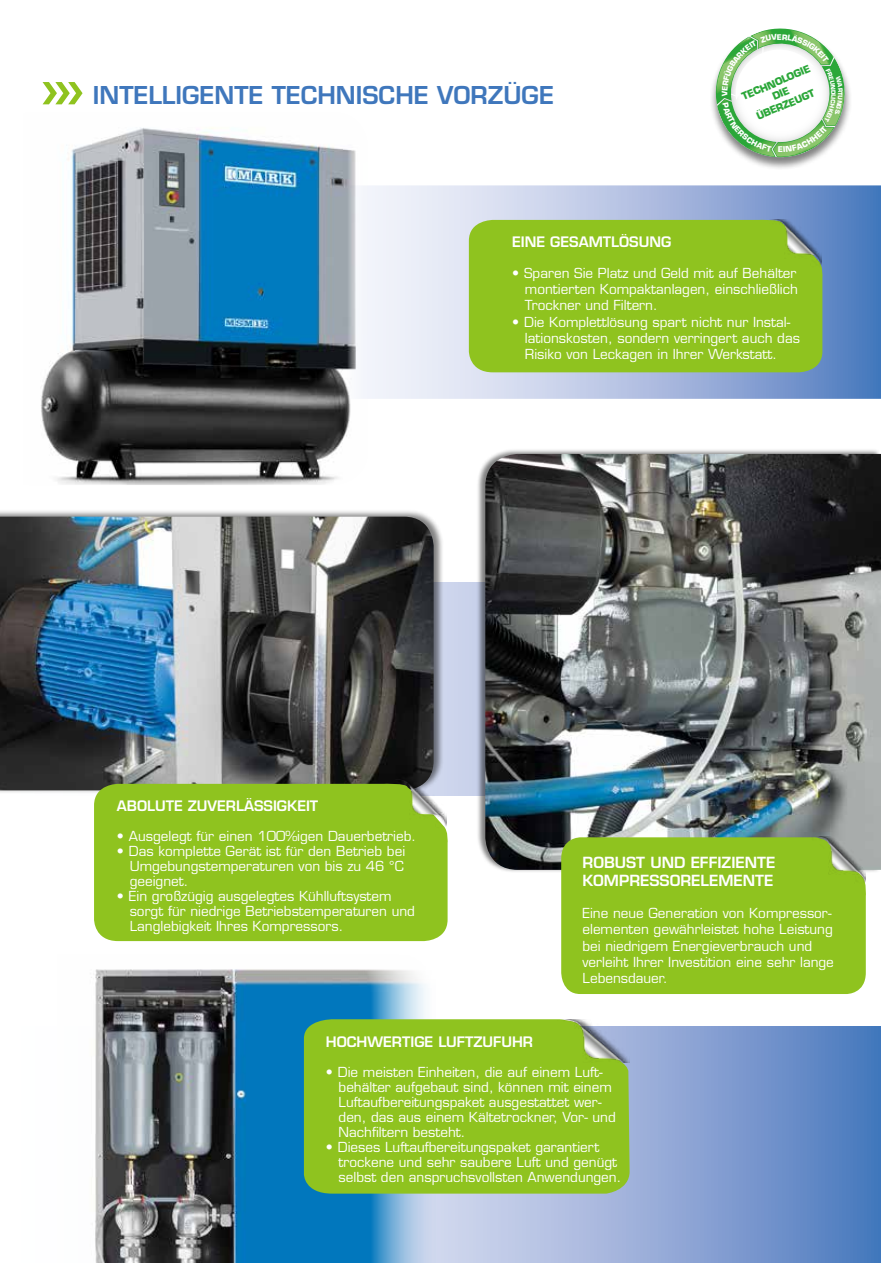
<style>
.page{position:relative;width:881px;height:1263px;background:#fff}
.page>*{position:absolute;margin:0;border:0;box-sizing:border-box;transform-origin:0 0}
.t1{font:600 24px "Eurostile LT Std";color:#3f77bc}
.t2{font:600 15px/18px "Eurostile LT Std";color:#fff}
.t3{font:600 14.1px "Eurostile LT Std";color:#fff}
.t4{font:13.5px/15px "Eurostile LT Std";color:#fff}
.t5{font:700 10.05px/12px "Eurostile Std";color:#2ba739;text-align:center}
.t6{font:700 7.8px "Eurostile Std";color:#fff}
.t7{font:700 5.85px "Eurostile Std";color:#fff}
</style>
<div class="page">
<svg style="left:880px;top:185px;width:1px;height:84px"></svg>
<hr style="left:880px;top:1027px;width:1px;height:236px;background:#3f77bc">
<div style="left:0;top:583px;width:880px;height:212px;background:#cbd3eb"></div>
<svg style="left:369px;top:186px;width:511px;height:212px;background:#abbee0"></svg>
<svg style="left:440px;top:1027px;width:440px;height:236px;background:#819dd0"></svg>
<div style="left:0;top:509px;width:444px;height:285px;background:#000;opacity:.5"></div>
<img style="left:0;top:517px;width:433px;height:273px">
<div style="left:94px;top:783px;width:354px;height:158px;background:#8fc31f"></div>
<img style="left:368px;top:780px;width:78px;height:54px">
<div style="left:468px;top:219px;width:355px;height:153px;background:#8fc31f"></div>
<img style="left:742px;top:219px;width:79px;height:55px">
<img style="left:91px;top:969px;width:349px;height:294px">
<div style="left:476px;top:448px;width:404px;height:426px;background:#000;opacity:.5"></div>
<img style="left:485px;top:454px;width:395px;height:416px">
<div style="left:561px;top:837px;width:305px;height:157px;background:#8fc31f"></div>
<img style="left:804px;top:836px;width:61px;height:63px">
<div style="left:304px;top:1019px;width:325px;height:174px;background:#8fc31f"></div>
<img style="left:550px;top:1020px;width:79px;height:43px">
<div style="left:708px;top:28px;width:144px;height:143px;background:#000;opacity:.5"></div>
<svg style="left:43px;top:82px;width:39px;height:22px"></svg>
<img style="left:41px;top:128px;width:328px;height:357px">
<svg style="left:708px;top:28px;width:144px;height:138px"></svg>
<h1 class="t1" style="left:93px;top:81px;width:462px">INTELLIGENTE TECHNISCHE VORZÜGE</h1>
<p class="t5" style="left:739px;top:91px;width:75px;rotate:-23deg">TECHNOLOGIE<br>DIE<br>ÜBERZEUGT</p>
<p class="t6" style="left:777px;top:145px;width:7px">E</p>
<p class="t7" style="left:843px;top:92px;width:5px;rotate:90deg">T</p>
<p class="t3" style="left:512px;top:233px;width:161px">EINE GESAMTLÖSUNG</p>
<p class="t4" style="left:524px;top:265px;width:274px;line-height:16.2px;text-align:justify;text-indent:-13px">• Sparen Sie Platz und Geld mit auf Behälter montierten Kompaktanlagen, einschließlich Trockner und Filtern.</p>
<p class="t4" style="left:524px;top:314px;width:276px;line-height:16.2px;text-indent:-13px">• Die Komplettlösung spart nicht nur Instal&shy;lationskosten, sondern verringert auch das<br>Risiko von Leckagen in Ihrer Werkstatt.</p>
<p class="t3" style="left:117px;top:796px;width:203px">ABOLUTE ZUVERLÄSSIGKEIT</p>
<p class="t4" style="left:117px;top:828px;width:301px">• Ausgelegt für einen 100%igen Dauerbetrieb.</p>
<p class="t4" style="left:130px;top:843px;width:277px;text-align:justify;text-indent:-13px">• Das komplette Gerät ist für den Betrieb bei Umgebungstemperaturen von bis zu 46 °C geeignet.</p>
<p class="t4" style="left:130px;top:888px;width:287px;text-indent:-13px">• Ein großzügig ausgelegtes Kühlluftsystem sorgt für niedrige Betriebstemperaturen und<br>Langlebigkeit Ihres Kompressors.</p>
<p class="t2" style="left:582px;top:853px;width:194px">ROBUST UND EFFIZIENTE<br>KOMPRESSORELEMENTE</p>
<p class="t4" style="left:582px;top:905px;width:253px;line-height:16.2px">Eine neue Generation von Kompressor&shy;elementen gewährleistet hohe Leistung bei niedrigem Energieverbrauch und verleiht Ihrer Investition eine sehr lange Lebensdauer.</p>
<p class="t3" style="left:326px;top:1033px;width:209px">HOCHWERTIGE LUFTZUFUHR</p>
<p class="t4" style="left:338px;top:1064px;width:279px;text-indent:-13px">• Die meisten Einheiten, die auf einem Luft&shy;behälter aufgebaut sind, können mit einem Luftaufbereitungspaket ausgestattet wer&shy;den, das aus einem Kältetrockner, Vor- und Nachfiltern besteht.</p>
<p class="t4" style="left:338px;top:1139px;width:284px;text-indent:-13px">• Dieses Luftaufbereitungspaket garantiert trockene und sehr saubere Luft und genügt selbst den anspruchsvollsten Anwendungen.</p>
</div>
